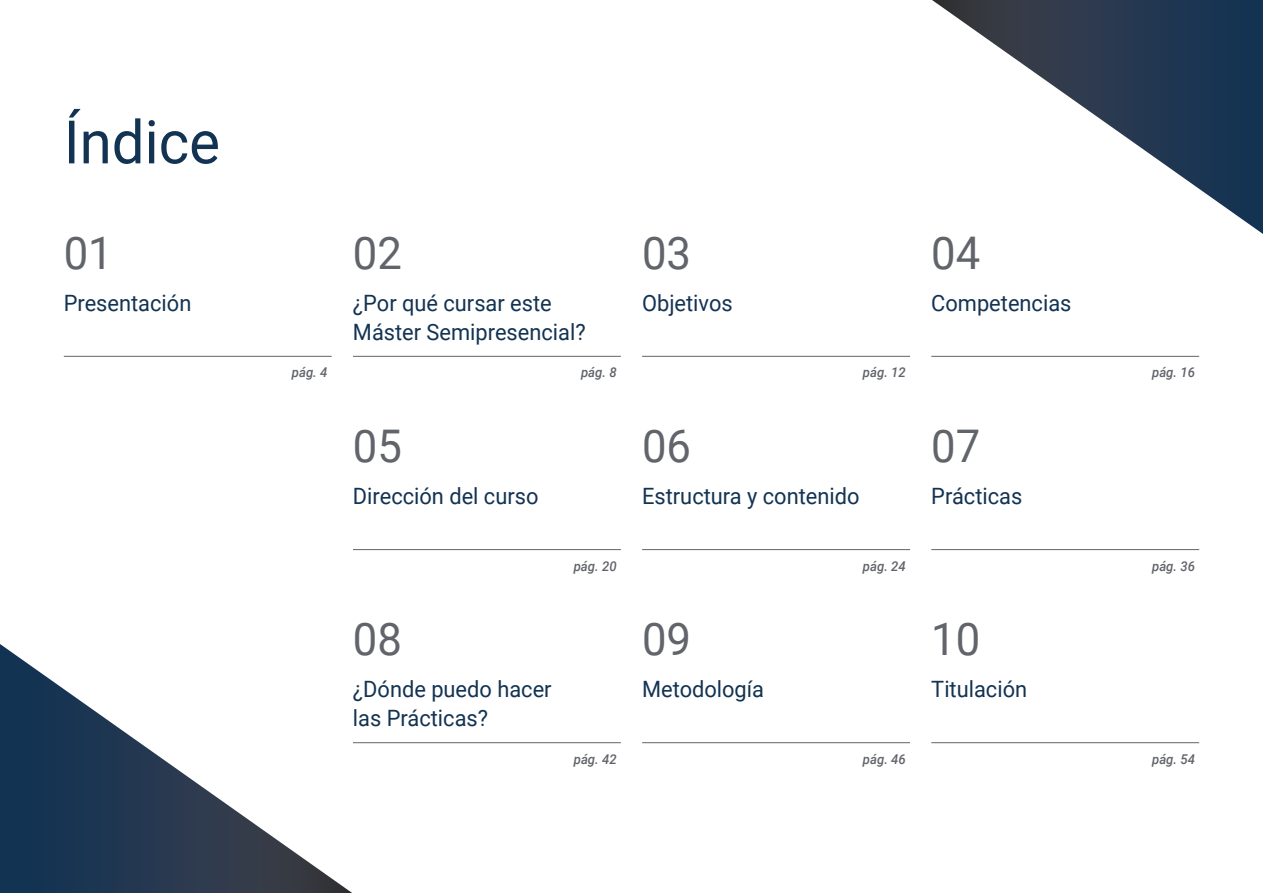
<style>
.page{position:relative;width:1263px;height:893px;background:#fff}
.page>*{position:absolute;margin:0;border:0;box-sizing:border-box;transform-origin:0 0}
.t1{font:60px "Roboto";color:#123352}
.t2{font:45px "Roboto";color:#61646a}
.t3{font:22.5px/28.5px "Roboto";color:#133352}
.t4{font:22.5px "Roboto";color:#123352}
.t5{font:italic 500 13.5px "Roboto";color:#61646a}
</style>
<div class="page">
<svg style="left:0;top:644px;width:382px;height:249px"></svg>
<svg style="left:932px;top:0;width:331px;height:234px"></svg>
<hr style="left:64px;top:356px;width:268px;height:1px;background:#61646a">
<hr style="left:642px;top:549px;width:268px;height:1px;background:#61646a">
<hr style="left:353px;top:549px;width:268px;height:1px;background:#61646a">
<hr style="left:353px;top:356px;width:268px;height:1px;background:#61646a">
<hr style="left:642px;top:356px;width:268px;height:1px;background:#61646a">
<hr style="left:931px;top:549px;width:268px;height:1px;background:#61646a">
<hr style="left:353px;top:742px;width:268px;height:1px;background:#61646a">
<hr style="left:642px;top:742px;width:268px;height:1px;background:#61646a">
<hr style="left:931px;top:742px;width:268px;height:1px;background:#61646a">
<hr style="left:931px;top:356px;width:268px;height:1px;background:#61646a">
<h1 class="t1" style="left:64px;top:100px;width:158px">Índice</h1>
<h2 class="t2" style="left:353px;top:221px;width:51px">02</h2>
<h2 class="t2" style="left:64px;top:221px;width:51px">01</h2>
<h2 class="t2" style="left:642px;top:221px;width:51px">03</h2>
<h2 class="t2" style="left:931px;top:221px;width:51px">04</h2>
<p class="t3" style="left:64px;top:288px;width:129px">Presentación</p>
<p class="t3" style="left:353px;top:288px;width:234px">¿Por qué cursar este<br>Máster Semipresencial?</p>
<p class="t3" style="left:642px;top:288px;width:92px">Objetivos</p>
<p class="t3" style="left:931px;top:288px;width:142px">Competencias</p>
<p class="t5" style="left:292px;top:363px;width:37px">pág. 4</p>
<p class="t5" style="left:581px;top:363px;width:37px">pág. 8</p>
<p class="t5" style="left:863px;top:363px;width:44px">pág. 12</p>
<h2 class="t2" style="left:353px;top:414px;width:51px">05</h2>
<h2 class="t2" style="left:642px;top:414px;width:51px">06</h2>
<h2 class="t2" style="left:931px;top:414px;width:51px">07</h2>
<p class="t3" style="left:353px;top:481px;width:187px">Dirección del curso</p>
<p class="t4" style="left:642px;top:480px;width:219px">Estructura y contenido</p>
<p class="t3" style="left:931px;top:481px;width:93px">Prácticas</p>
<p class="t5" style="left:574px;top:556px;width:44px">pág. 20</p>
<p class="t5" style="left:863px;top:556px;width:44px">pág. 24</p>
<h2 class="t2" style="left:353px;top:608px;width:51px">08</h2>
<h2 class="t2" style="left:642px;top:608px;width:51px">09</h2>
<h2 class="t2" style="left:931px;top:608px;width:51px">10</h2>
<p class="t3" style="left:353px;top:674px;width:200px">¿Dónde puedo hacer</p>
<p class="t3" style="left:642px;top:674px;width:123px">Metodología</p>
<p class="t3" style="left:353px;top:703px;width:137px">las Prácticas?</p>
<p class="t3" style="left:931px;top:674px;width:97px">Titulación</p>
<p class="t5" style="left:1152px;top:363px;width:44px">pág. 16</p>
<p class="t5" style="left:1152px;top:556px;width:44px">pág. 36</p>
<p class="t5" style="left:574px;top:750px;width:44px">pág. 42</p>
<p class="t5" style="left:863px;top:750px;width:44px">pág. 46</p>
<p class="t5" style="left:1152px;top:750px;width:44px">pág. 54</p>
</div>
